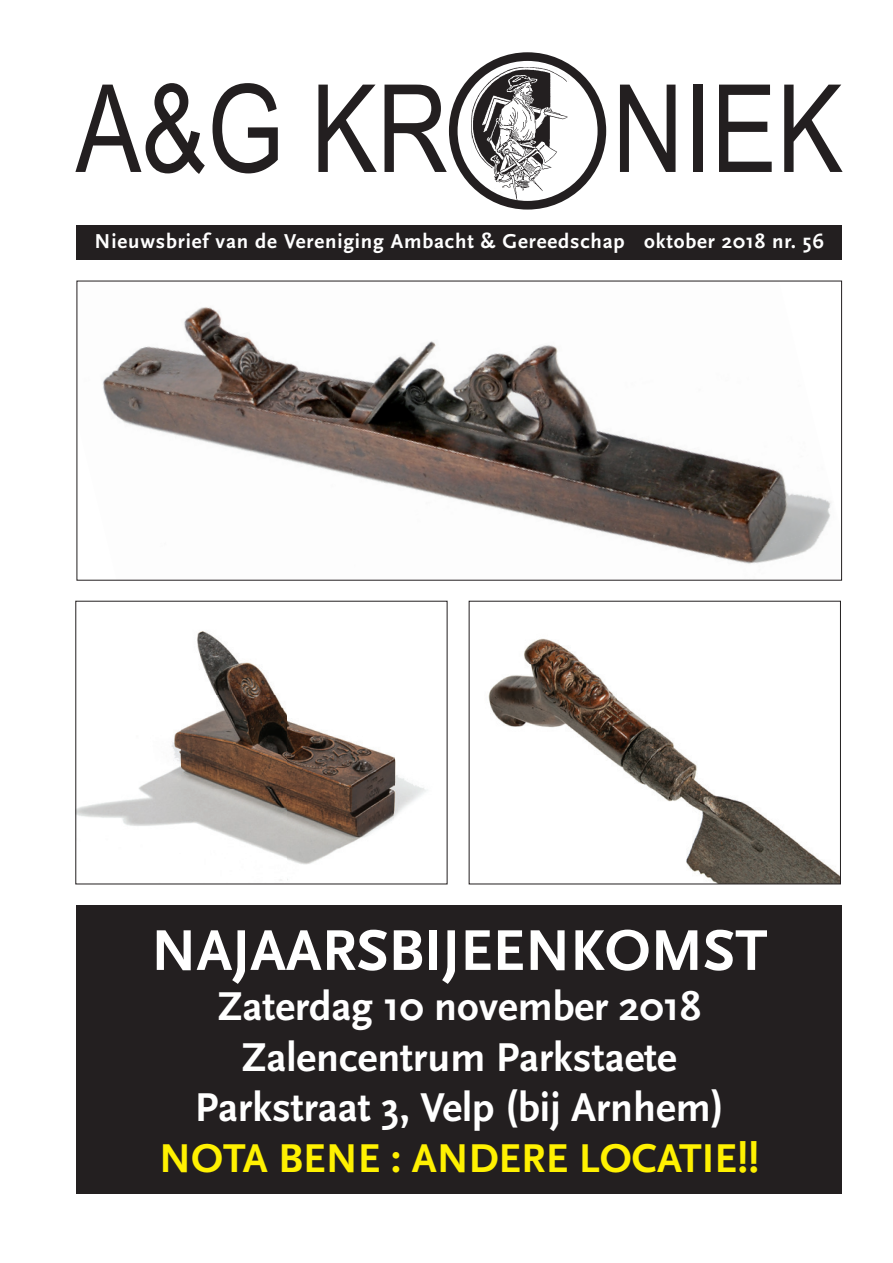
<style>
.page{position:relative;width:893px;height:1263px;background:#fff}
.page>*{position:absolute;margin:0;border:0;box-sizing:border-box;transform-origin:0 0}
.t1{font:121.95px "Arial Narrow";color:#231f20}
.t2{font:700 60px "Scala Sans";color:#fff}
.t3{font:700 42px/50.4px "Scala Sans";color:#fff;text-align:center}
.t4{font:700 42px "Scala Sans";color:#fff101}
.t5{font:700 21px "Scala Sans";letter-spacing:.04em;color:#fff}
</style>
<div class="page">
<div style="left:449px;top:52px;width:157px;height:158px;border:9px solid #231f20;border-radius:50%"></div>
<div style="left:77px;top:225px;width:765px;height:34px;background:#231f20"></div>
<svg style="left:567px;top:67px;width:6px;height:132px"></svg>
<img style="left:471px;top:67px;width:96px;height:133px">
<div style="left:77px;top:905px;width:765px;height:288px;background:#231f20"></div>
<img style="left:102px;top:307px;width:203px;height:157px">
<img style="left:305px;top:341px;width:211px;height:172px">
<img style="left:516px;top:345px;width:315px;height:191px">
<img style="left:623px;top:526px;width:208px;height:38px">
<img style="left:77px;top:631px;width:350px;height:250px">
<img style="left:488px;top:638px;width:351px;height:244px">
<div style="left:469px;top:601px;width:372px;height:283px;border:1px solid #231f20"></div>
<h1 class="t1" style="left:76px;top:39px;width:374px">A&amp;G KR</h1>
<h1 class="t1" style="left:613px;top:39px;width:232px">NIEK</h1>
<p class="t5" style="left:95px;top:230px;width:731px">Nieuwsbrief van de Vereniging Ambacht &amp; Gereedschap oktober 2018 nr. 56</p>
<h2 class="t2" style="left:151px;top:918px;width:618px">NAJAARSBIJEENKOMST</h2>
<p class="t3" style="left:195px;top:982px;width:530px">Zaterdag 10 november 2018<br>Zalencentrum Parkstaete<br>Parkstraat 3, Velp (bij Arnhem)</p>
<p class="t4" style="left:159px;top:1135px;width:602px">NOTA BENE : ANDERE LOCATIE!!</p>
</div>
